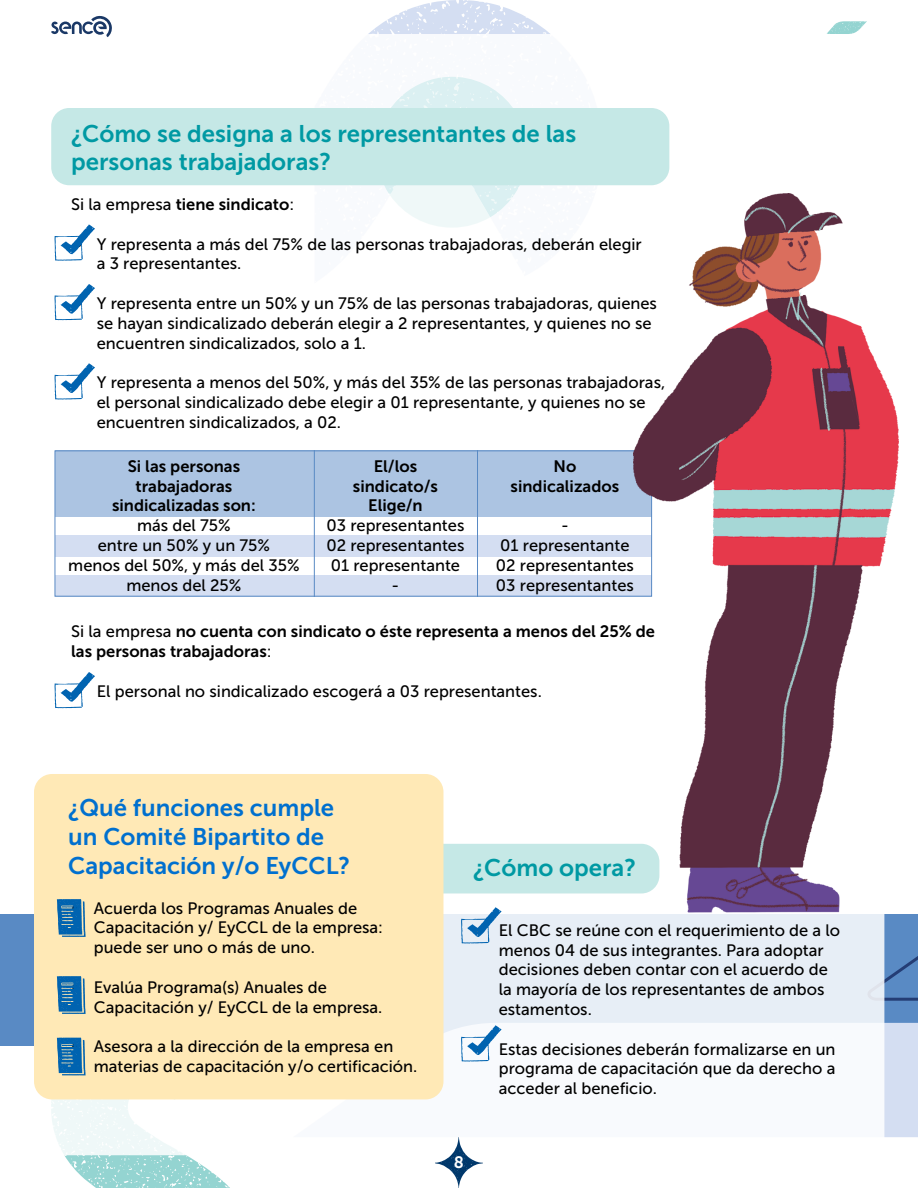
<style>
.page{position:relative;width:918px;height:1188px;background:#fff}
.page>*{position:absolute;margin:0;border:0;box-sizing:border-box;transform-origin:0 0}
.t1{font:24px/28.8px "Museo Sans 700";color:#0099a3}
.t2{font:24px/28.8px "Museo Sans 700";color:#0070cf}
.t3{font:16.5px/19.8px "Museo Sans 500";color:#000}
.t4{font:16.5px/19.8px "Museo Sans 700";color:#000}
.t5{font:16.5px "Museo Sans 700";color:#fff}
.s1{font-family:"Museo Sans 500"}
</style>
<div class="page">
<div style="left:0;top:914px;width:918px;height:131px;background:#598ac4"></div>
<svg style="left:884px;top:914px;width:34px;height:88px"></svg>
<div style="left:884px;top:1023px;width:34px;height:114px;background:#d4def2"></div>
<svg style="left:368px;top:0;width:182px;height:34px;fill:#d4def2"></svg>
<div style="left:34px;top:34px;width:850px;height:1121px;background:#fff;border-radius:18px"></div>
<svg style="left:435px;top:1137px;width:48px;height:51px"></svg>
<svg style="left:51px;top:15px;width:61px;height:22px"></svg>
<svg style="left:827px;top:21px;width:40px;height:13px"></svg>
<div style="left:51px;top:108px;width:618px;height:77px;background:#c5e8e6;border-radius:18px"></div>
<div style="left:422px;top:844px;width:237px;height:49px;background:#c5e8e6;border-radius:18px"></div>
<div style="left:34px;top:774px;width:409px;height:325px;background:#ffe9b6;border-radius:18px"></div>
<div style="left:55px;top:450px;width:597px;height:67px;background:#acc4e2"></div>
<div style="left:55px;top:535px;width:597px;height:21px;background:#d4def2"></div>
<div style="left:55px;top:576px;width:597px;height:21px;background:#d4def2"></div>
<div style="left:55px;top:450px;width:597px;height:147px;border:1px solid #598ac4"></div>
<hr style="left:314px;top:450px;width:1px;height:147px;background:#598ac4">
<hr style="left:477px;top:450px;width:1px;height:147px;background:#598ac4">
<svg style="left:54px;top:363px;width:41px;height:37px"></svg>
<svg style="left:54px;top:224px;width:41px;height:37px"></svg>
<svg style="left:54px;top:672px;width:41px;height:36px"></svg>
<svg style="left:54px;top:284px;width:41px;height:36px"></svg>
<svg style="left:57px;top:899px;width:29px;height:38px"></svg>
<svg style="left:51px;top:976px;width:193px;height:212px"></svg>
<img style="left:634px;top:193px;width:264px;height:720px">
<svg style="left:461px;top:907px;width:41px;height:37px"></svg>
<svg style="left:461px;top:1025px;width:41px;height:37px"></svg>
<h1 class="t1" style="left:71px;top:119px;width:506px">¿Cómo se designa a los representantes de las personas trabajadoras?</h1>
<p class="t4" style="left:71px;top:194px;width:225px"><span class="s1">Si la empresa</span> tiene sindicato<span class="s1">:</span></p>
<p class="t3" style="left:97px;top:234px;width:547px;text-indent:-23px">∞ Y representa a más del 75% de las personas trabajadoras, deberán elegir a 3 representantes.</p>
<p class="t3" style="left:97px;top:293px;width:562px;text-indent:-23px">∞ Y representa entre un 50% y un 75% de las personas trabajadoras, quienes se hayan sindicalizado deberán elegir a 2 representantes, y quienes no se encuentren sindicalizados, solo a 1.</p>
<p class="t3" style="left:97px;top:373px;width:570px;text-indent:-23px">∞ Y representa a menos del 50%, y más del 35% de las personas trabajadoras, el personal sindicalizado debe elegir a 01 representante, y quienes no se encuentren sindicalizados, a 02.</p>
<p class="t4" style="left:128px;top:456px;width:114px">Si las personas</p>
<p class="t4" style="left:374px;top:456px;width:45px">El/los</p>
<p class="t4" style="left:554px;top:456px;width:24px">No</p>
<p class="t4" style="left:136px;top:476px;width:98px">trabajadoras</p>
<p class="t4" style="left:353px;top:476px;width:86px">sindicato/s</p>
<p class="t4" style="left:511px;top:476px;width:110px">sindicalizados</p>
<p class="t4" style="left:112px;top:496px;width:145px">sindicalizadas son:</p>
<p class="t4" style="left:368px;top:496px;width:56px">Elige/n</p>
<p class="t3" style="left:137px;top:516px;width:95px">más del 75%</p>
<p class="t3" style="left:327px;top:516px;width:139px">03 representantes</p>
<p class="t3" style="left:561px;top:516px;width:9px">-</p>
<p class="t3" style="left:98px;top:535px;width:174px">entre un 50% y un 75%</p>
<p class="t3" style="left:326px;top:535px;width:140px">02 representantes</p>
<p class="t3" style="left:500px;top:535px;width:131px">01 representante</p>
<p class="t3" style="left:68px;top:555px;width:233px">menos del 50%, y más del 35%</p>
<p class="t3" style="left:331px;top:555px;width:131px">01 representante</p>
<p class="t3" style="left:496px;top:555px;width:140px">02 representantes</p>
<p class="t3" style="left:126px;top:575px;width:117px">menos del 25%</p>
<p class="t3" style="left:392px;top:575px;width:9px">-</p>
<p class="t3" style="left:496px;top:575px;width:139px">03 representantes</p>
<p class="t4" style="left:71px;top:622px;width:585px"><span class="s1">Si la empresa</span> no cuenta con sindicato o éste representa a menos del 25% de las personas trabajadoras<span class="s1">:</span></p>
<p class="t3" style="left:74px;top:681px;width:469px">∞ El personal no sindicalizado escogerá a 03 representantes.</p>
<h1 class="t2" style="left:68px;top:794px;width:283px">¿Qué funciones cumple un Comité Bipartito de<br>Capacitación y/o EyCCL?</h1>
<p class="t3" style="left:94px;top:898px;width:291px;text-indent:-23px">∞ Acuerda los Programas Anuales de<br>Capacitación y/ EyCCL de la empresa: puede ser uno o más de uno.</p>
<p class="t3" style="left:94px;top:977px;width:290px;text-indent:-23px">∞ Evalúa Programa(s) Anuales de<br>Capacitación y/ EyCCL de la empresa.</p>
<p class="t3" style="left:94px;top:1037px;width:325px;text-indent:-23px">∞ Asesora a la dirección de la empresa en materias de capacitación y/o certificación.</p>
<h1 class="t1" style="left:473px;top:854px;width:164px">¿Cómo opera?</h1>
<p class="t3" style="left:499px;top:920px;width:343px;text-indent:-23px">∞ El CBC se reúne con el requerimiento de a lo menos 04 de sus integrantes. Para adoptar decisiones deben contar con el acuerdo de la mayoría de los representantes de ambos estamentos.</p>
<p class="t3" style="left:499px;top:1039px;width:338px;text-align:justify;text-indent:-23px">∞ Estas decisiones deberán formalizarse en un programa de capacitación que da derecho a acceder al beneficio.</p>
<p class="t5" style="left:454px;top:1153px;width:12px">8</p>
</div>
